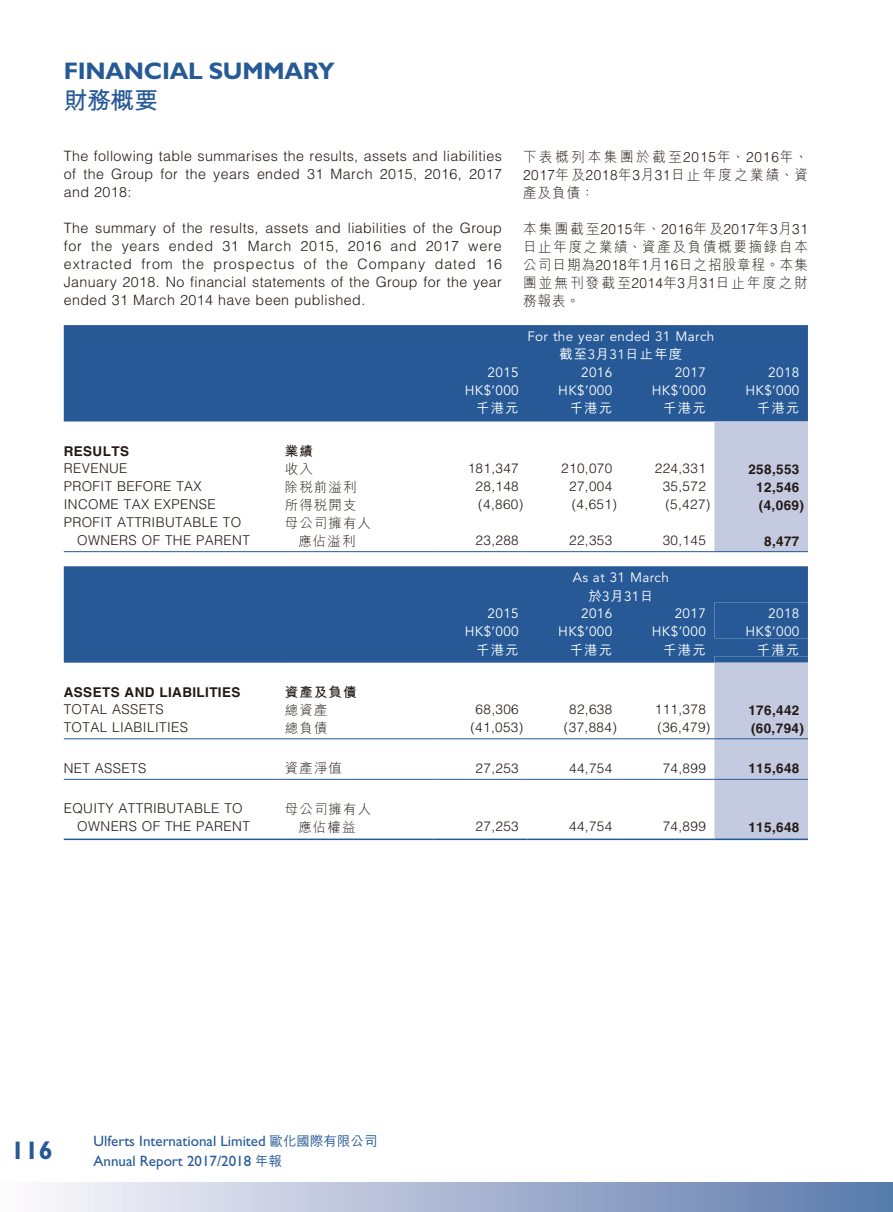
<style>
.page{position:relative;width:893px;height:1212px;background:#fff}
.page>*{position:absolute;margin:0;border:0;box-sizing:border-box;transform-origin:0 0}
.t1{font:700 25.5px "Gill Sans Std";color:#265996}
.t2{font:700 24px "Gill Sans Std";letter-spacing:-.015em;color:#265996}
.t3{font:700 24px "M Hei HK";color:#265996}
.t4{font:15px/19.5px "Gill Sans Std";color:#265996}
.t5{font:300 14.25px/18px "Helvetica LT Std";letter-spacing:.03em;color:#231916;text-align:justify}
.t6{font:300 14.25px/18px "M Hei HK";letter-spacing:.125em;color:#231916;text-align:justify;scale:.95 1}
.t7{font:300 14.25px "Helvetica LT Std";letter-spacing:.03em;color:#231916;scale:.95 1}
.t8{font:300 13.5px/18px "Helvetica LT Std";letter-spacing:.03em;color:#231916}
.t9{font:13.5px "Avenir LT Std";letter-spacing:.03em;color:#fff}
.t10{font:700 13.5px "Helvetica LT Std";letter-spacing:.03em;color:#231916}
.t11{font:300 13.5px/18px "M Hei HK";letter-spacing:.08em;color:#231916;text-align:center}
.t12{font:500 13.5px "M Hei HK";letter-spacing:.08em;color:#fff}
.t13{font:700 13.5px "M Hei HK";letter-spacing:.08em;color:#231916}
.s1{font-family:"Helvetica LT Std"}
.s2{font-family:"M Hei HK"}
.s3{font-family:"Avenir LT Std";font-weight:400}
.s4{font-family:"M Hei HK";font-weight:500;font-size:13.5px}
</style>
<div class="page">
<div style="left:0;top:1182px;width:893px;height:30px;background:linear-gradient(to right,#fffafd,#5a79ab)"></div>
<div style="left:64px;top:325px;width:744px;height:96px;background:#265996"></div>
<div style="left:714px;top:421px;width:94px;height:130px;background:#c4cadf"></div>
<hr style="left:64px;top:551px;width:221px;height:1px;background:#265996">
<hr style="left:285px;top:551px;width:149px;height:1px;background:#265996">
<hr style="left:434px;top:551px;width:93px;height:1px;background:#265996">
<hr style="left:527px;top:551px;width:94px;height:1px;background:#265996">
<hr style="left:621px;top:551px;width:93px;height:1px;background:#265996">
<hr style="left:714px;top:551px;width:94px;height:1px;background:#265996">
<div style="left:64px;top:566px;width:744px;height:97px;background:#265996"></div>
<svg style="left:714px;top:602px;width:94px;height:236px;background:#9badcc"></svg>
<hr style="left:64px;top:738px;width:221px;height:1px;background:#265996">
<hr style="left:285px;top:738px;width:149px;height:1px;background:#265996">
<hr style="left:434px;top:738px;width:93px;height:1px;background:#265996">
<hr style="left:527px;top:738px;width:94px;height:1px;background:#265996">
<hr style="left:621px;top:738px;width:93px;height:1px;background:#265996">
<hr style="left:714px;top:738px;width:94px;height:1px;background:#265996">
<hr style="left:64px;top:779px;width:221px;height:1px;background:#265996">
<hr style="left:285px;top:779px;width:149px;height:1px;background:#265996">
<hr style="left:434px;top:779px;width:93px;height:1px;background:#265996">
<hr style="left:527px;top:779px;width:94px;height:1px;background:#265996">
<hr style="left:621px;top:779px;width:93px;height:1px;background:#265996">
<hr style="left:714px;top:779px;width:94px;height:1px;background:#265996">
<hr style="left:64px;top:838px;width:221px;height:2px;background:#265996">
<hr style="left:285px;top:838px;width:149px;height:2px;background:#265996">
<hr style="left:434px;top:838px;width:93px;height:2px;background:#265996">
<hr style="left:527px;top:838px;width:94px;height:2px;background:#265996">
<hr style="left:621px;top:838px;width:93px;height:2px;background:#265996">
<hr style="left:714px;top:838px;width:94px;height:2px;background:#265996">
<h2 class="t2" style="left:64px;top:57px;width:273px">FINANCIAL SUMMARY</h2>
<h2 class="t3" style="left:64px;top:83px;width:96px">財務概要</h2>
<p class="t5" style="left:64px;top:146px;width:440px">The following table summarises the results, assets and liabilities of the Group for the years ended 31 March 2015, 2016, 2017 and 2018:</p>
<p class="t5" style="left:64px;top:218px;width:440px">The summary of the results, assets and liabilities of the Group for the years ended 31 March 2015, 2016 and 2017 were extracted from the prospectus of the Company dated 16<br>January 2018. No financial statements of the Group for the year ended 31 March 2014 have been published.</p>
<p class="t6" style="left:523px;top:147px;width:301px">下表概列本集團於截至<span class="s1">2015</span>年、<span class="s1">2016</span>年、<span class="s1">2017</span>年及<span class="s1">2018</span>年<span class="s1">3</span>月<span class="s1">31</span>日止年度之業績、資產及負債：</p>
<p class="t7" style="left:523px;top:220px;width:301px"><span class="s2">本集團截至</span>2015<span class="s2">年、</span>2016<span class="s2">年及</span>2017<span class="s2">年</span>3<span class="s2">月</span>31</p>
<p class="t6" style="left:523px;top:237px;width:301px">日止年度之業績、資產及負債概要摘錄自本公司日期為<span class="s1">2018</span>年<span class="s1">1</span>月<span class="s1">16</span>日之招股章程。本集團並無刊發截至<span class="s1">2014</span>年<span class="s1">3</span>月<span class="s1">31</span>日止年度之財務報表。</p>
<p class="t9" style="left:527px;top:328px;width:189px">For the year ended 31 March</p>
<p class="t12" style="left:559px;top:345px;width:125px">截至<span class="s3">3</span>月<span class="s3">31</span>日止年度</p>
<p class="t9" style="left:488px;top:364px;width:33px">2015</p>
<p class="t9" style="left:581px;top:364px;width:33px">2016</p>
<p class="t9" style="left:675px;top:364px;width:33px">2017</p>
<p class="t9" style="left:768px;top:364px;width:33px">2018</p>
<p class="t9" style="left:465px;top:382px;width:56px">HK$’000</p>
<p class="t9" style="left:558px;top:382px;width:56px">HK$’000</p>
<p class="t9" style="left:652px;top:382px;width:56px">HK$’000</p>
<p class="t9" style="left:745px;top:382px;width:56px">HK$’000</p>
<p class="t12" style="left:476px;top:399px;width:44px">千港元</p>
<p class="t12" style="left:570px;top:399px;width:44px">千港元</p>
<p class="t12" style="left:663px;top:399px;width:44px">千港元</p>
<p class="t12" style="left:757px;top:399px;width:44px">千港元</p>
<p class="t10" style="left:64px;top:443px;width:67px">RESULTS</p>
<p class="t13" style="left:285px;top:441px;width:30px">業績</p>
<p class="t8" style="left:64px;top:459px;width:65px">REVENUE</p>
<p class="t11" style="left:285px;top:459px;width:30px">收入</p>
<p class="t8" style="left:468px;top:459px;width:53px">181,347</p>
<p class="t8" style="left:561px;top:459px;width:53px">210,070</p>
<p class="t8" style="left:655px;top:459px;width:53px">224,331</p>
<p class="t10" style="left:748px;top:461px;width:53px">258,553</p>
<p class="t8" style="left:64px;top:477px;width:140px">PROFIT BEFORE TAX</p>
<p class="t11" style="left:285px;top:477px;width:73px">除稅前溢利</p>
<p class="t8" style="left:476px;top:477px;width:45px">28,148</p>
<p class="t8" style="left:569px;top:477px;width:45px">27,004</p>
<p class="t8" style="left:663px;top:477px;width:45px">35,572</p>
<p class="t10" style="left:756px;top:479px;width:45px">12,546</p>
<p class="t8" style="left:64px;top:495px;width:153px">INCOME TAX EXPENSE</p>
<p class="t11" style="left:285px;top:495px;width:73px">所得稅開支</p>
<p class="t8" style="left:478px;top:495px;width:47px">(4,860)</p>
<p class="t8" style="left:572px;top:495px;width:47px">(4,651)</p>
<p class="t8" style="left:665px;top:495px;width:47px">(5,427)</p>
<p class="t10" style="left:759px;top:497px;width:47px">(4,069)</p>
<p class="t8" style="left:77px;top:513px;width:174px;text-indent:-14px">PROFIT ATTRIBUTABLE TO<br>OWNERS OF THE PARENT</p>
<p class="t11" style="left:285px;top:513px;width:88px">母公司擁有人應佔溢利</p>
<p class="t8" style="left:476px;top:531px;width:45px">23,288</p>
<p class="t8" style="left:569px;top:531px;width:45px">22,353</p>
<p class="t8" style="left:663px;top:531px;width:45px">30,145</p>
<p class="t10" style="left:764px;top:533px;width:37px">8,477</p>
<p class="t9" style="left:573px;top:569px;width:98px">As at 31 March</p>
<p class="t12" style="left:588px;top:586px;width:66px">於<span class="s3">3</span>月<span class="s3">31</span>日</p>
<p class="t9" style="left:488px;top:605px;width:33px">2015</p>
<p class="t9" style="left:581px;top:605px;width:33px">2016</p>
<p class="t9" style="left:675px;top:605px;width:33px">2017</p>
<p class="t9" style="left:768px;top:605px;width:33px">2018</p>
<p class="t9" style="left:465px;top:623px;width:56px">HK$’000</p>
<p class="t9" style="left:558px;top:623px;width:56px">HK$’000</p>
<p class="t9" style="left:652px;top:623px;width:56px">HK$’000</p>
<p class="t9" style="left:745px;top:623px;width:56px">HK$’000</p>
<p class="t12" style="left:476px;top:640px;width:44px">千港元</p>
<p class="t12" style="left:570px;top:640px;width:44px">千港元</p>
<p class="t12" style="left:663px;top:640px;width:44px">千港元</p>
<p class="t12" style="left:757px;top:640px;width:44px">千港元</p>
<p class="t10" style="left:64px;top:684px;width:178px">ASSETS AND LIABILITIES</p>
<p class="t13" style="left:285px;top:682px;width:73px">資產及負債</p>
<p class="t8" style="left:64px;top:700px;width:101px">TOTAL ASSETS</p>
<p class="t11" style="left:285px;top:700px;width:44px">總資產</p>
<p class="t8" style="left:476px;top:700px;width:45px">68,306</p>
<p class="t8" style="left:569px;top:700px;width:45px">82,638</p>
<p class="t8" style="left:655px;top:700px;width:53px">111,378</p>
<p class="t10" style="left:748px;top:702px;width:53px">176,442</p>
<p class="t8" style="left:64px;top:718px;width:126px">TOTAL LIABILITIES</p>
<p class="t11" style="left:285px;top:718px;width:44px">總負債</p>
<p class="t8" style="left:470px;top:718px;width:54px">(41,053)</p>
<p class="t8" style="left:564px;top:718px;width:54px">(37,884)</p>
<p class="t8" style="left:657px;top:718px;width:54px">(36,479)</p>
<p class="t10" style="left:751px;top:720px;width:54px">(60,794)</p>
<p class="t8" style="left:64px;top:759px;width:84px">NET ASSETS</p>
<p class="t11" style="left:285px;top:759px;width:59px">資產淨值</p>
<p class="t8" style="left:476px;top:759px;width:45px">27,253</p>
<p class="t8" style="left:569px;top:759px;width:45px">44,754</p>
<p class="t8" style="left:663px;top:759px;width:45px">74,899</p>
<p class="t10" style="left:748px;top:760px;width:53px">115,648</p>
<p class="t8" style="left:77px;top:799px;width:174px;text-indent:-14px">EQUITY ATTRIBUTABLE TO<br>OWNERS OF THE PARENT</p>
<p class="t11" style="left:285px;top:799px;width:88px">母公司擁有人應佔權益</p>
<p class="t8" style="left:476px;top:817px;width:45px">27,253</p>
<p class="t8" style="left:569px;top:817px;width:45px">44,754</p>
<p class="t8" style="left:663px;top:817px;width:45px">74,899</p>
<p class="t10" style="left:748px;top:819px;width:53px">115,648</p>
<h1 class="t1" style="left:11px;top:1135px;width:44px">116</h1>
<p class="t4" style="left:94px;top:1131px;width:285px">Ulferts International Limited <span class="s4">歐化國際有限公司<br></span>Annual Report 2017/2018 <span class="s4">年報</span></p>
</div>
